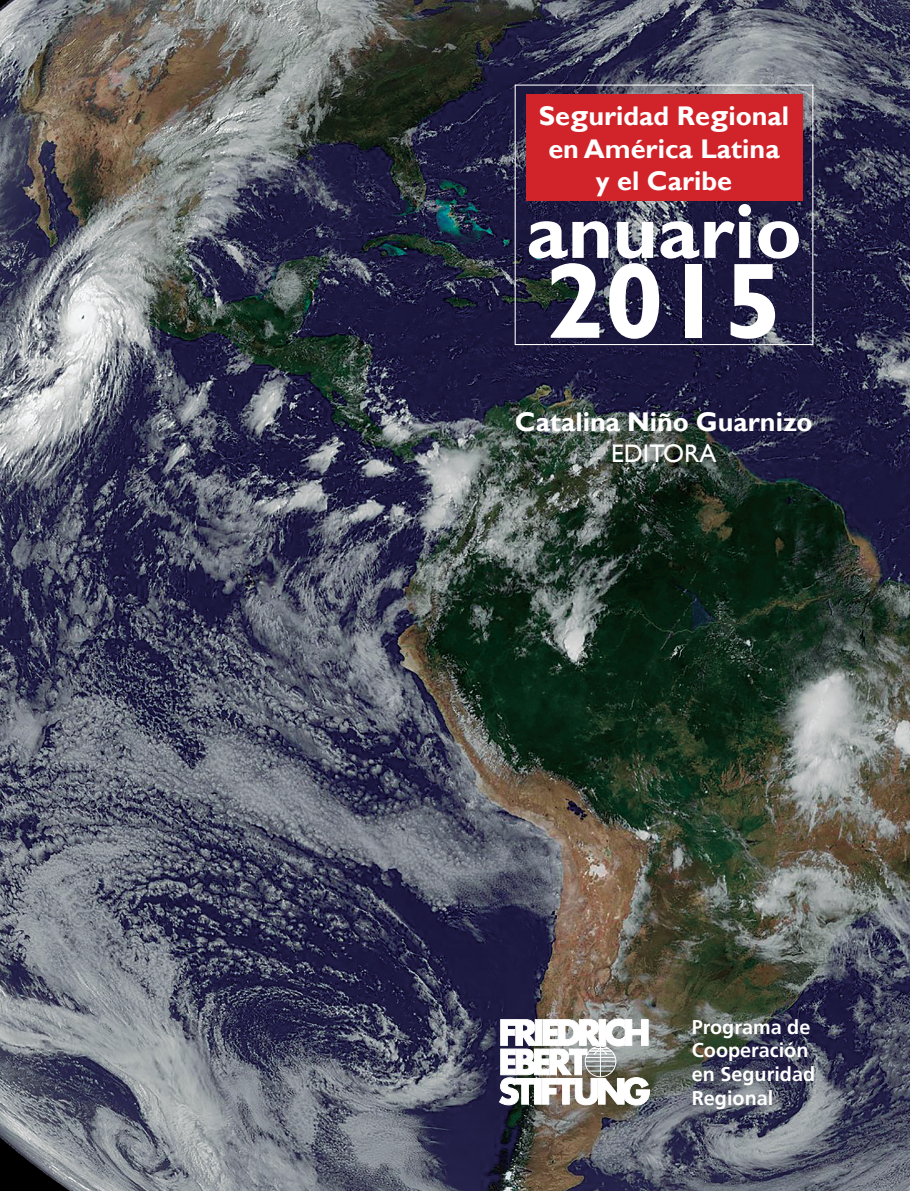
<style>
.page{position:relative;width:910px;height:1191px;background:#fff}
.page>*{position:absolute;margin:0;border:0;box-sizing:border-box;transform-origin:0 0}
.t1{font:700 108px "Gill Sans";color:#fff}
.t2{font:700 78px "Gill Sans";color:#fff}
.t3{font:700 27px/32.4px "Gill Sans";color:#fff;text-align:center}
.t4{font:25.5px "Gill Sans";color:#fff}
.t5{font:700 19.8px/23.7px "Frutiger";color:#fff}
.s1{font-size:29.7px}
</style>
<div class="page">
<img style="left:0;top:0;width:910px;height:1191px">
<div style="left:515px;top:85px;width:298px;height:260px;border:1px solid #fff"></div>
<div style="left:526px;top:95px;width:276px;height:106px;background:#d1232a"></div>
<svg style="left:499px;top:1018px;width:151px;height:87px"></svg>
<p class="t3" style="left:539px;top:101px;width:252px">Se<span class="s1">g</span>uridad Re<span class="s1">g</span>ional en América Latina y el Caribe</p>
<h2 class="t2" style="left:526px;top:185px;width:277px">anuario</h2>
<h1 class="t1" style="left:545px;top:236px;width:240px">2015</h1>
<p class="t3" style="left:515px;top:406px;width:299px">Catalina Niño Guarnizo</p>
<p class="t4" style="left:611px;top:438px;width:107px">EDITORA</p>
<p class="t5" style="left:692px;top:1015px;width:125px">Programa de<br>Cooperación en Seguridad<br>Regional</p>
</div>
